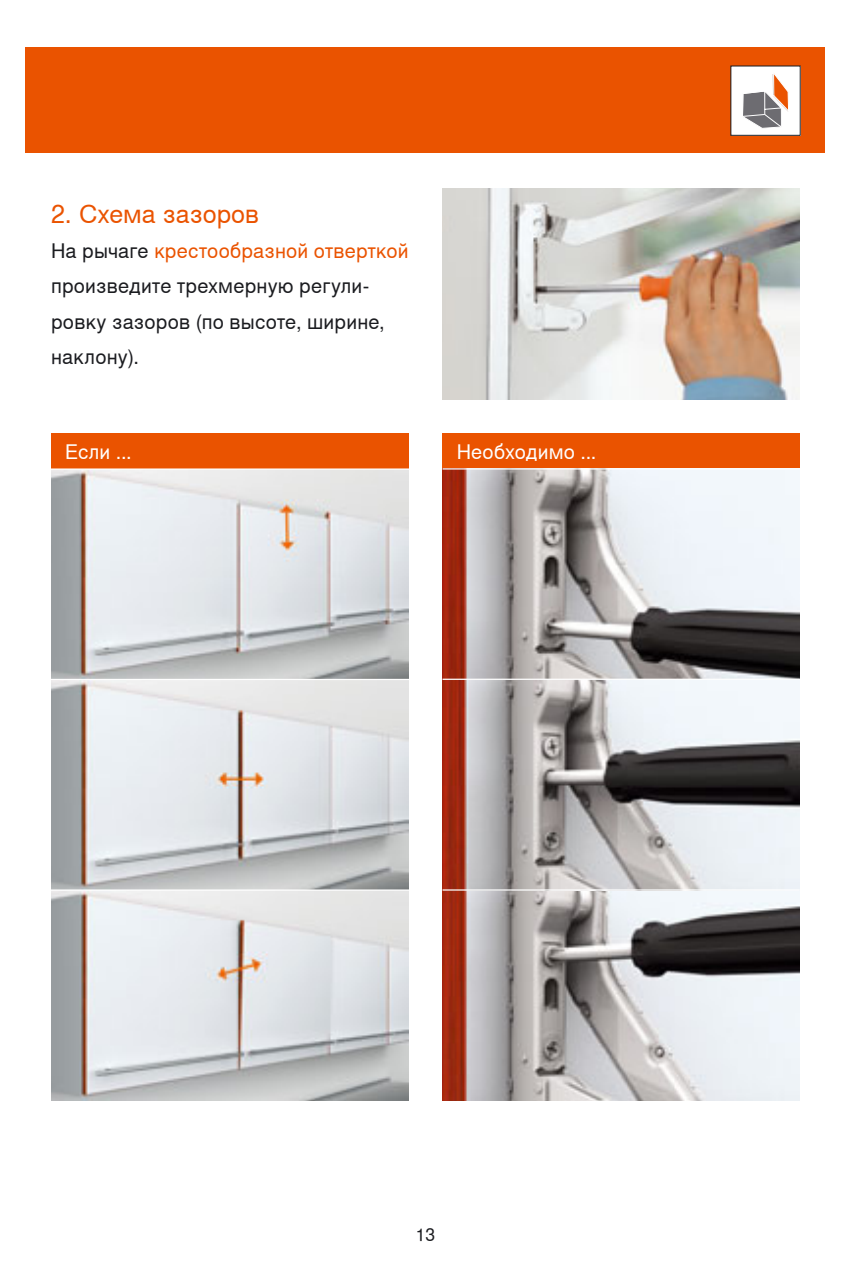
<style>
.page{position:relative;width:851px;height:1276px;background:#fff}
.page>*{position:absolute;margin:0;border:0;box-sizing:border-box;transform-origin:0 0}
.t1{font:25px "Nimbus Sans Global";color:#ea5300}
.t2{font:20px/35px "Nimbus Sans Global";letter-spacing:.01em;color:#1b1c20}
.t3{font:20px "Nimbus Sans Global";letter-spacing:.01em;color:#fff}
.t4{font:17.5px "Nimbus Sans Global";color:#1b1c20}
.s1{color:#ea5300}
</style>
<div class="page">
<div style="left:25px;top:48px;width:799px;height:105px;background:#ea5300"></div>
<div style="left:51px;top:434px;width:357px;height:35px;background:#ea5300"></div>
<div style="left:442px;top:434px;width:357px;height:35px;background:#ea5300"></div>
<img style="left:51px;top:470px;width:357px;height:630px">
<img style="left:442px;top:188px;width:357px;height:212px">
<img style="left:442px;top:469px;width:357px;height:631px">
<div style="left:730px;top:66px;width:70px;height:69px;background:#fff"></div>
<svg style="left:743px;top:74px;width:46px;height:55px"></svg>
<hr style="left:48px;top:468px;width:364px;height:2px;background:#fff">
<hr style="left:48px;top:679px;width:364px;height:1px;background:#fff">
<hr style="left:48px;top:889px;width:364px;height:1px;background:#fff">
<hr style="left:442px;top:468px;width:357px;height:1px;background:#fff">
<hr style="left:442px;top:678px;width:357px;height:2px;background:#fff">
<hr style="left:442px;top:889px;width:357px;height:1px;background:#fff">
<p class="t1" style="left:51px;top:199px;width:209px">2. Схема зазоров</p>
<p class="t2" style="left:51px;top:233px;width:359px">На рычаге <span class="s1">крестообразной отверткой </span>произведите трехмерную регули&shy;ровку зазоров (по высоте, ширине, наклону).</p>
<p class="t3" style="left:65px;top:440px;width:68px">Если ...</p>
<p class="t3" style="left:456px;top:439px;width:141px">Необходимо ...</p>
<p class="t4" style="left:415px;top:1223px;width:21px">13</p>
</div>
